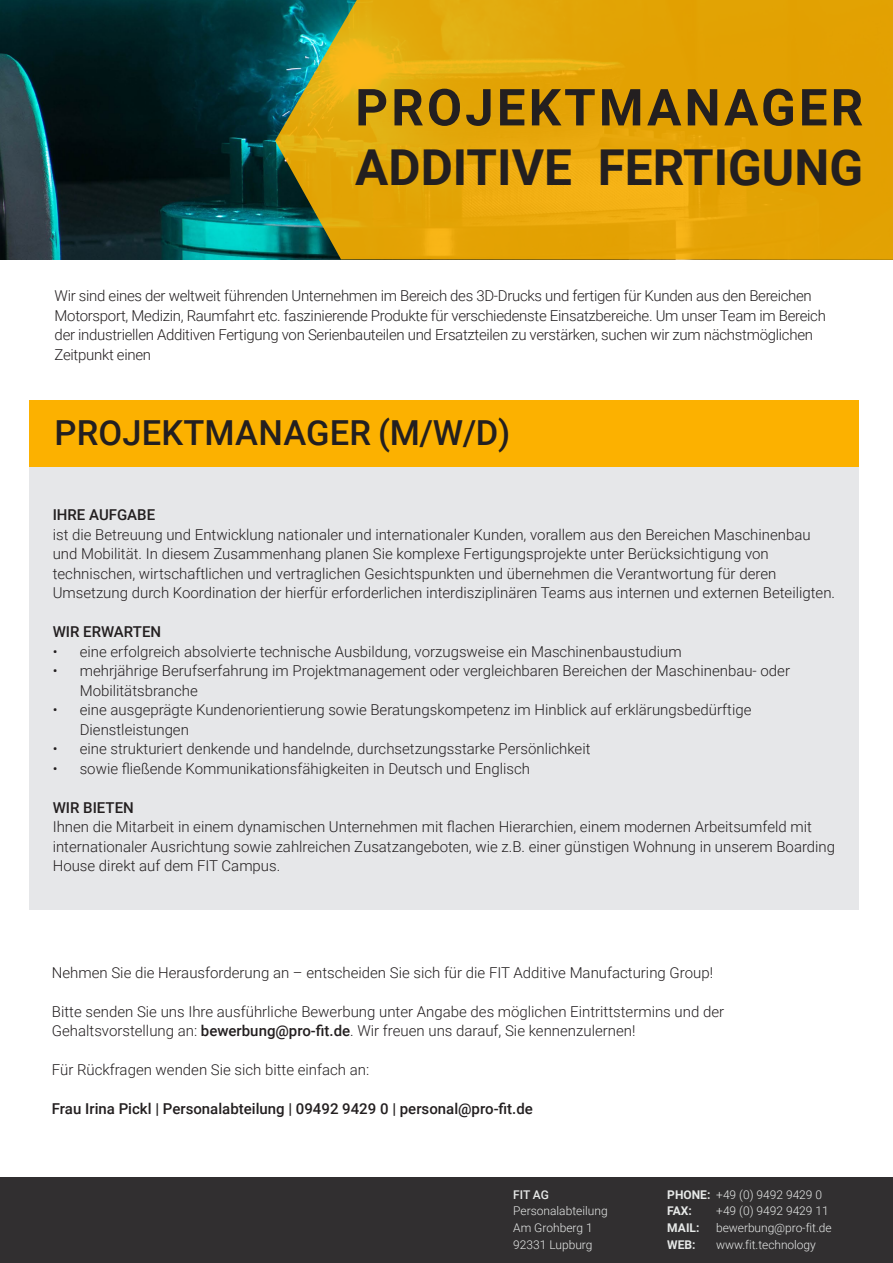
<style>
.page{position:relative;width:893px;height:1263px;background:#fff}
.page>*{position:absolute;margin:0;border:0;box-sizing:border-box;transform-origin:0 0}
.t1{font:700 51px "Roboto";letter-spacing:.06em;color:#231f20}
.t2{font:700 49.5px "Roboto";color:#231f20}
.Einf__Abs{font:500 34.5px "Roboto";letter-spacing:.005em;color:#231f20}
.Einf__Abs-2{font:300 15px/19.5px "Roboto";color:#231f20}
.Einf__Abs-3{font:300 15px/19.5px "Roboto";letter-spacing:-.02em;color:#231f20}
.Einf__Abs-4{font:500 15px "Roboto";color:#231f20}
.Einf__Abs-5{font:300 12px "Roboto";color:#e7e9e8}
.Einf__Abs-6{font:700 12px "Roboto";color:#e7e9e8}
.Einf__Abs-7{font:500 12px "Roboto";color:#e7e9e8}
.s1{font-weight:500}
.s2{font-weight:700}
</style>
<div class="page">
<div style="left:30px;top:400px;width:829px;height:70px;background:#fcb100"></div>
<div style="left:30px;top:467px;width:829px;height:443px;background:#e6e7e9"></div>
<div style="left:0;top:1177px;width:893px;height:86px;background:#312f30"></div>
<img style="left:1px;top:0;width:274px;height:259px">
<svg style="left:275px;top:0;width:618px;height:260px;background:#d7a10e"></svg>
<p class="t1" style="left:355px;top:72px;width:509px">PROJEKTMANAGER</p>
<p class="t2" style="left:355px;top:133px;width:509px">ADDITIVE FERTIGUNG</p>
<p class="Einf__Abs-3" style="left:55px;top:285px;width:773px">Wir sind eines der weltweit führenden Unternehmen im Bereich des 3D-Drucks und fertigen für Kunden aus den Bereichen Motorsport, Medizin, Raumfahrt etc. faszinierende Produkte für verschiedenste Einsatzbereiche. Um unser Team im Bereich der industriellen Additiven Fertigung von Serienbauteilen und Ersatzteilen zu verstärken, suchen wir zum nächstmöglichen Zeitpunkt einen</p>
<p class="Einf__Abs" style="left:55px;top:409px;width:457px">PROJEKTMANAGER (M/W/D)</p>
<p class="Einf__Abs-4" style="left:53px;top:504px;width:104px">IHRE AUFGABE</p>
<p class="Einf__Abs-2" style="left:53px;top:524px;width:784px">ist die Betreuung und Entwicklung nationaler und internationaler Kunden, vorallem aus den Bereichen Maschinenbau und Mobilität. In diesem Zusammenhang planen Sie komplexe Fertigungsprojekte unter Berücksichtigung von technischen, wirtschaftlichen und vertraglichen Gesichtspunkten und übernehmen die Verantwortung für deren Umsetzung durch Koordination der hierfür erforderlichen interdisziplinären Teams aus internen und externen Beteiligten.</p>
<p class="Einf__Abs-4" style="left:53px;top:621px;width:110px">WIR ERWARTEN</p>
<p class="Einf__Abs-2" style="left:53px;top:641px;width:630px">• eine erfolgreich absolvierte technische Ausbildung, vorzugsweise ein Maschinenbaustudium</p>
<p class="Einf__Abs-2" style="left:80px;top:660px;width:712px;text-indent:-27px">• mehrjährige Berufserfahrung im Projektmanagement oder vergleichbaren Bereichen der Maschinenbau- oder<br>Mobilitätsbranche</p>
<p class="Einf__Abs-2" style="left:80px;top:699px;width:673px;text-indent:-27px">• eine ausgeprägte Kundenorientierung sowie Beratungskompetenz im Hinblick auf erklärungsbedürftige<br>Dienstleistungen</p>
<p class="Einf__Abs-2" style="left:53px;top:738px;width:539px">• eine strukturiert denkende und handelnde, durchsetzungsstarke Persönlichkeit</p>
<p class="Einf__Abs-2" style="left:53px;top:758px;width:479px">• sowie fließende Kommunikationsfähigkeiten in Deutsch und Englisch</p>
<p class="Einf__Abs-4" style="left:53px;top:797px;width:83px">WIR BIETEN</p>
<p class="Einf__Abs-2" style="left:53px;top:816px;width:784px">Ihnen die Mitarbeit in einem dynamischen Unternehmen mit flachen Hierarchien, einem modernen Arbeitsumfeld mit internationaler Ausrichtung sowie zahlreichen Zusatzangeboten, wie z.B. einer günstigen Wohnung in unserem Boarding<br>House direkt auf dem FIT Campus.</p>
<p class="Einf__Abs-2" style="left:52px;top:962px;width:663px">Nehmen Sie die Herausforderung an – entscheiden Sie sich für die FIT Additive Manufacturing Group!</p>
<p class="Einf__Abs-2" style="left:52px;top:1001px;width:674px">Bitte senden Sie uns Ihre ausführliche Bewerbung unter Angabe des möglichen Eintrittstermins und der<br>Gehaltsvorstellung an: <span class="s1">bewerbung@pro-fit.de</span>. Wir freuen uns darauf, Sie kennenzulernen!</p>
<p class="Einf__Abs-2" style="left:52px;top:1059px;width:319px">Für Rückfragen wenden Sie sich bitte einfach an:</p>
<p class="Einf__Abs-4" style="left:52px;top:1098px;width:483px">Frau Irina Pickl | Personalabteilung | 09492 9429 0 | personal@pro-fit.de</p>
<p class="Einf__Abs-7" style="left:513px;top:1186px;width:37px">FIT AG</p>
<p class="Einf__Abs-5" style="left:667px;top:1186px;width:156px"><span class="s2">PHONE:</span> +49 (0) 9492 9429 0</p>
<p class="Einf__Abs-5" style="left:513px;top:1203px;width:96px">Personalabteilung</p>
<p class="Einf__Abs-6" style="left:667px;top:1203px;width:26px">FAX:</p>
<p class="Einf__Abs-5" style="left:716px;top:1203px;width:114px">+49 (0) 9492 9429 11</p>
<p class="Einf__Abs-5" style="left:513px;top:1219px;width:81px">Am Grohberg 1</p>
<p class="Einf__Abs-6" style="left:667px;top:1219px;width:34px">MAIL:</p>
<p class="Einf__Abs-5" style="left:716px;top:1219px;width:117px">bewerbung@pro-fit.de</p>
<p class="Einf__Abs-5" style="left:513px;top:1236px;width:81px">92331 Lupburg</p>
<p class="Einf__Abs-6" style="left:667px;top:1236px;width:30px">WEB:</p>
<p class="Einf__Abs-5" style="left:716px;top:1236px;width:101px">www.fit.technology</p>
</div>
